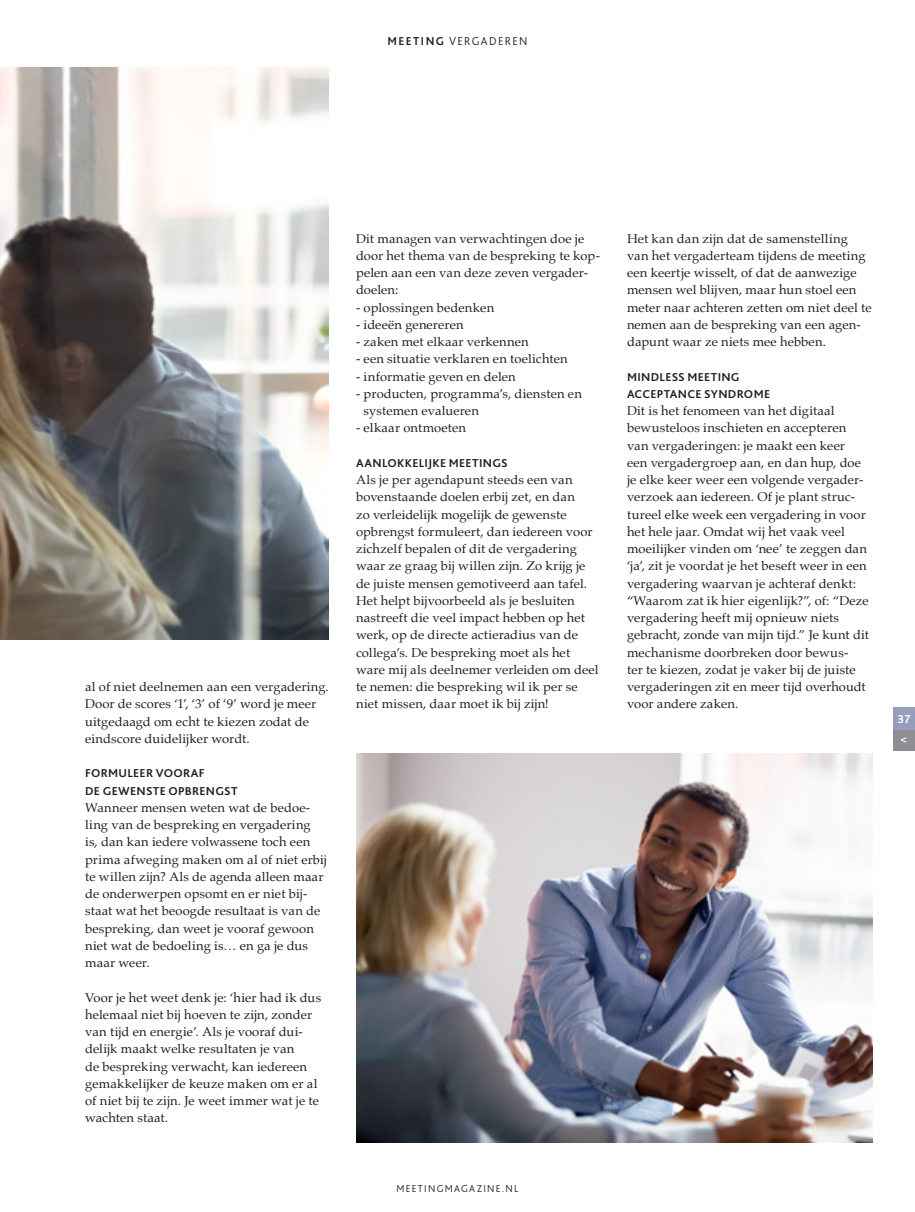
<style>
.page{position:relative;width:915px;height:1212px;background:#fff}
.page>*{position:absolute;margin:0;border:0;box-sizing:border-box;transform-origin:0 0}
.platte_tekst{font:12.75px/17.2px "Palatino";letter-spacing:.005em;color:#231f20}
.kop_alinea{font:700 12px "Bliss 2";letter-spacing:.025em;color:#231f20}
.kop_alinea-2{font:300 12px "Bliss 2";letter-spacing:.115em;color:#231f20}
.kop_alinea-3{font:700 12px "Bliss 2";color:#fff}
.t1{font:300 10.5px "Bliss 2";letter-spacing:.125em;color:#231f20}
.s1{font-weight:700}
</style>
<div class="page">
<img style="left:0;top:68px;width:328px;height:571px">
<img style="left:356px;top:753px;width:516px;height:390px">
<div style="left:892px;top:728px;width:22px;height:22px;background:#8d8f92"></div>
<div style="left:892px;top:707px;width:22px;height:22px;background:#979ebb"></div>
<p class="kop_alinea-2" style="left:387px;top:33px;width:141px"><span class="s1">MEETING</span> VERGADEREN</p>
<p class="platte_tekst" style="left:85px;top:678px;width:245px">al of niet deelnemen aan een vergadering.<br>Door de scores ‘1’, ‘3’ of ‘9’ word je meer uitgedaagd om echt te kiezen zodat de eindscore duidelijker wordt.</p>
<p class="kop_alinea" style="left:85px;top:766px;width:121px">FORMULEER VOORAF</p>
<p class="kop_alinea" style="left:85px;top:783px;width:154px">DE GEWENSTE OPBRENGST</p>
<p class="platte_tekst" style="left:85px;top:799px;width:243px">Wanneer mensen weten wat de bedoe&shy;ling van de bespreking en vergadering<br>is, dan kan iedere volwassene toch een prima afweging maken om al of niet erbij te willen zijn? Als de agenda alleen maar de onderwerpen opsomt en er niet bij&shy;staat wat het beoogde resultaat is van de bespreking, dan weet je vooraf gewoon niet wat de bedoeling is… en ga je dus maar weer.</p>
<p class="platte_tekst" style="left:85px;top:988px;width:237px">Voor je het weet denk je: ‘hier had ik dus helemaal niet bij hoeven te zijn, zonder van tijd en energie’. Als je vooraf dui&shy;delijk maakt welke resultaten je van<br>de bespreking verwacht, kan iedereen gemakkelijker de keuze maken om er al of niet bij te zijn. Je weet immer wat je te wachten staat.</p>
<p class="platte_tekst" style="left:356px;top:229px;width:245px">Dit managen van verwachtingen doe je door het thema van de bespreking te kop&shy;pelen aan een van deze zeven vergader&shy;doelen:</p>
<p class="platte_tekst" style="left:356px;top:298px;width:140px">- oplossingen bedenken</p>
<p class="platte_tekst" style="left:356px;top:316px;width:109px">- ideeën genereren</p>
<p class="platte_tekst" style="left:356px;top:333px;width:174px">- zaken met elkaar verkennen</p>
<p class="platte_tekst" style="left:356px;top:350px;width:213px">- een situatie verklaren en toelichten</p>
<p class="platte_tekst" style="left:356px;top:367px;width:161px">- informatie geven en delen</p>
<p class="platte_tekst" style="left:363px;top:385px;width:220px;text-indent:-8px">- producten, programma’s, diensten en systemen evalueren</p>
<p class="platte_tekst" style="left:356px;top:419px;width:112px">- elkaar ontmoeten</p>
<p class="kop_alinea" style="left:356px;top:455px;width:153px">AANLOKKELIJKE MEETINGS</p>
<p class="platte_tekst" style="left:356px;top:471px;width:244px">Als je per agendapunt steeds een van bovenstaande doelen erbij zet, en dan<br>zo verleidelijk mogelijk de gewenste opbrengst formuleert, dan iedereen voor zichzelf bepalen of dit de vergadering waar ze graag bij willen zijn. Zo krijg je de juiste mensen gemotiveerd aan tafel.<br>Het helpt bijvoorbeeld als je besluiten nastreeft die veel impact hebben op het werk, op de directe actieradius van de collega’s. De bespreking moet als het ware mij als deelnemer verleiden om deel te nemen: die bespreking wil ik per se niet missen, daar moet ik bij zijn!</p>
<p class="platte_tekst" style="left:626px;top:229px;width:246px">Het kan dan zijn dat de samenstelling van het vergaderteam tijdens de meeting een keertje wisselt, of dat de aanwezige mensen wel blijven, maar hun stoel een meter naar achteren zetten om niet deel te nemen aan de bespreking van een agen&shy;dapunt waar ze niets mee hebben.</p>
<p class="kop_alinea" style="left:626px;top:369px;width:114px">MINDLESS MEETING</p>
<p class="kop_alinea" style="left:626px;top:386px;width:145px">ACCEPTANCE SYNDROME</p>
<p class="platte_tekst" style="left:626px;top:402px;width:243px">Dit is het fenomeen van het digitaal bewusteloos inschieten en accepteren van vergaderingen: je maakt een keer<br>een vergadergroep aan, en dan hup, doe je elke keer weer een volgende vergader&shy;verzoek aan iedereen. Of je plant struc&shy;tureel elke week een vergadering in voor het hele jaar. Omdat wij het vaak veel moeilijker vinden om ‘nee’ te zeggen dan ‘ja’, zit je voordat je het beseft weer in een vergadering waarvan je achteraf denkt: “Waarom zat ik hier eigenlijk?”, of: “Deze vergadering heeft mij opnieuw niets gebracht, zonde van mijn tijd.” Je kunt dit mechanisme doorbreken door bewus-<br>ter te kiezen, zodat je vaker bij de juiste vergaderingen zit en meer tijd overhoudt voor andere zaken.</p>
<p class="kop_alinea-3" style="left:897px;top:711px;width:15px">37</p>
<p class="kop_alinea-3" style="left:900px;top:732px;width:8px">&lt;</p>
<p class="t1" style="left:396px;top:1182px;width:123px">MEETINGMAGAZINE.NL</p>
</div>
